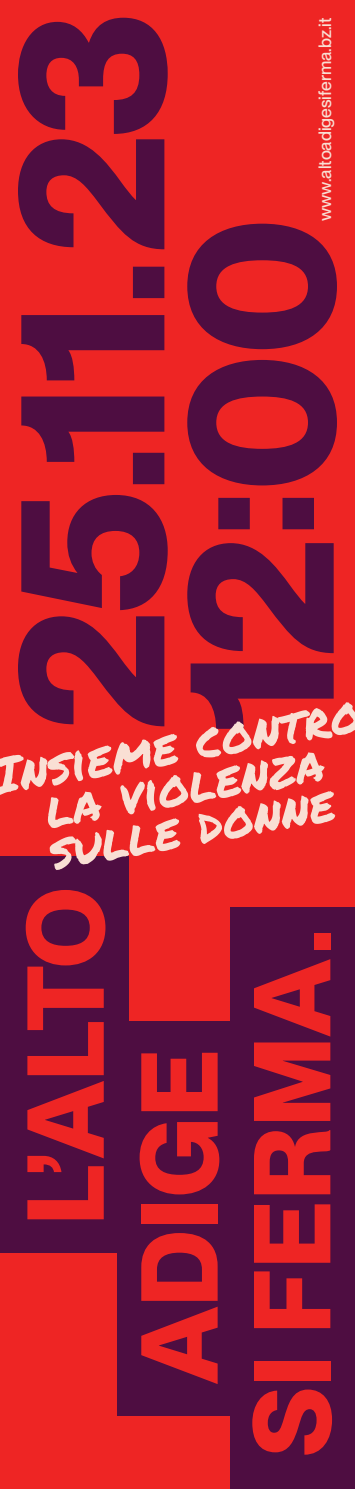
<style>
.page{position:relative;width:355px;height:1489px;background:#fff}
.page>*{position:absolute;margin:0;border:0;box-sizing:border-box;transform-origin:0 0}
.t1{font:700 106.5px "PP Neue Montreal";color:#ee2524}
.t2{font:49.75px/41.8px "Permanent Marker";color:#f9dfd4;text-align:center}
.t3{font:500 17.5px "PP Neue Montreal";color:#f9dfd4}
</style>
<div class="page">
<div style="left:0;top:0;width:354px;height:1488px;background:#ee2524"></div>
<svg style="left:187px;top:224px;width:149px;height:504px;fill:#4e0d41"></svg>
<svg style="left:18px;top:18px;width:149px;height:708px"></svg>
<div style="left:0;top:856px;width:128px;height:396px;background:#4e0d41"></div>
<div style="left:117px;top:1021px;width:124px;height:394px;background:#4e0d41"></div>
<div style="left:230px;top:907px;width:124px;height:581px;background:#4e0d41"></div>
<p class="t3" style="left:314px;top:221px;width:205px;rotate:-90deg">www.altoadigesiferma.bz.it</p>
<p class="t2" style="left:-10px;top:755px;width:373px;rotate:-10deg">Insieme contro la violenza sulle donne</p>
<h1 class="t1" style="left:2px;top:1225px;width:340px;rotate:-90deg">L’ALTO</h1>
<h1 class="t1" style="left:115px;top:1383px;width:336px;rotate:-90deg">ADIGE</h1>
<h1 class="t1" style="left:228px;top:1456px;width:529px;rotate:-90deg">SI FERMA.</h1>
</div>
